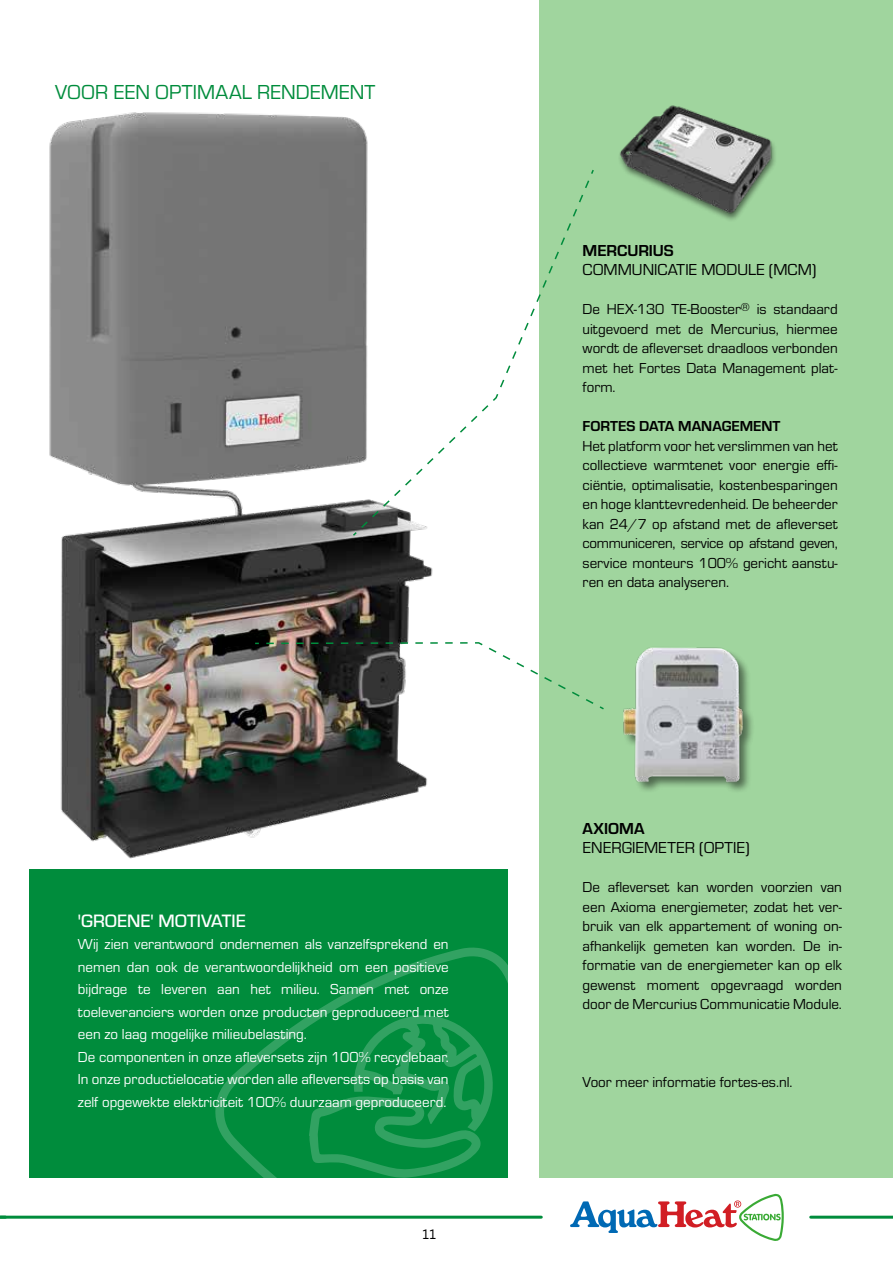
<style>
.page{position:relative;width:893px;height:1263px;background:#fff}
.page>*{position:absolute;margin:0;border:0;box-sizing:border-box;transform-origin:0 0}
.t1{font:21px "Eurostile";color:#008c3c}
.t2{font:500 18.6px "Eurostile";color:#fff}
.t3{font:16.5px "Eurostile";color:#000}
.t4{font:700 16.5px "Eurostile";color:#000}
.t5{font:15px/19.5px "Eurostile";color:#000;text-align:justify}
.t6{font:15px/22.5px "Eurostile";color:#fff}
.t7{font:700 15px "Eurostile";color:#000}
.t8{font:13.5px "Microsoft New Tai Lue";color:#000}
</style>
<div class="page">
<svg style="left:570px;top:1194px;width:214px;height:47px"></svg>
<hr style="left:0;top:1216px;width:541px;height:3px;background:#008c3c">
<hr style="left:811px;top:1216px;width:82px;height:3px;background:#008c3c">
<div style="left:30px;top:870px;width:478px;height:308px;background:#008c3c"></div>
<div style="left:539px;top:0;width:354px;height:1178px;background:#a0d59e"></div>
<img style="left:49px;top:112px;width:384px;height:747px">
<div style="left:623px;top:648px;width:132px;height:146px;background:#000;opacity:.5"></div>
<img style="left:623px;top:647px;width:126px;height:139px">
<svg style="left:254px;top:641px;width:350px;height:70px"></svg>
<svg style="left:215px;top:947px;width:293px;height:231px"></svg>
<svg style="left:309px;top:1007px;width:191px;height:171px"></svg>
<img style="left:619px;top:105px;width:156px;height:115px">
<svg style="left:351px;top:168px;width:243px;height:369px"></svg>
<h1 class="t1" style="left:55px;top:78px;width:322px">VOOR EEN OPTIMAAL RENDEMENT</h1>
<p class="t2" style="left:78px;top:908px;width:169px">'GROENE' MOTIVATIE</p>
<p class="t6" style="left:78px;top:932px;width:372px">Wij zien verantwoord ondernemen als vanzelfsprekend en nemen dan ook de verantwoordelijkheid om een positieve bijdrage te leveren aan het milieu. Samen met onze toeleveranciers worden onze producten geproduceerd met een zo laag mogelijke milieubelasting.<br>De componenten in onze afleversets zijn 100% recyclebaar.<br>In onze productielocatie worden alle afleversets op basis van zelf opgewekte elektriciteit 100% duurzaam geproduceerd.</p>
<p class="t8" style="left:422px;top:1226px;width:16px">11</p>
<p class="t4" style="left:583px;top:238px;width:93px">MERCURIUS</p>
<p class="t3" style="left:583px;top:258px;width:235px">COMMUNICATIE MODULE (MCM)</p>
<p class="t5" style="left:583px;top:299px;width:257px">De HEX-130 TE-Booster<sup>®</sup> is standaard uitgevoerd met de Mercurius, hiermee wordt de afleverset draadloos verbonden met het Fortes Data Management plat&shy;form.</p>
<p class="t7" style="left:583px;top:415px;width:199px">FORTES DATA MANAGEMENT</p>
<p class="t5" style="left:583px;top:435px;width:257px">Het platform voor het verslimmen van het collectieve warmtenet voor energie effi&shy;ciëntie, optimalisatie, kostenbesparingen en hoge klanttevredenheid. De beheerder kan 24/7 op afstand met de afleverset communiceren, service op afstand geven, service monteurs 100% gericht aanstu&shy;ren en data analyseren.</p>
<p class="t4" style="left:583px;top:816px;width:63px">AXIOMA</p>
<p class="t3" style="left:583px;top:837px;width:169px">ENERGIEMETER (OPTIE)</p>
<p class="t5" style="left:583px;top:877px;width:261px">De afleverset kan worden voorzien van een Axioma energiemeter, zodat het ver&shy;bruik van elk appartement of woning on&shy;afhankelijk gemeten kan worden. De in&shy;formatie van de energiemeter kan op elk gewenst moment opgevraagd worden door de Mercurius Communicatie Module.</p>
<p class="t5" style="left:583px;top:1072px;width:211px">Voor meer informatie fortes-es.nl.</p>
</div>
